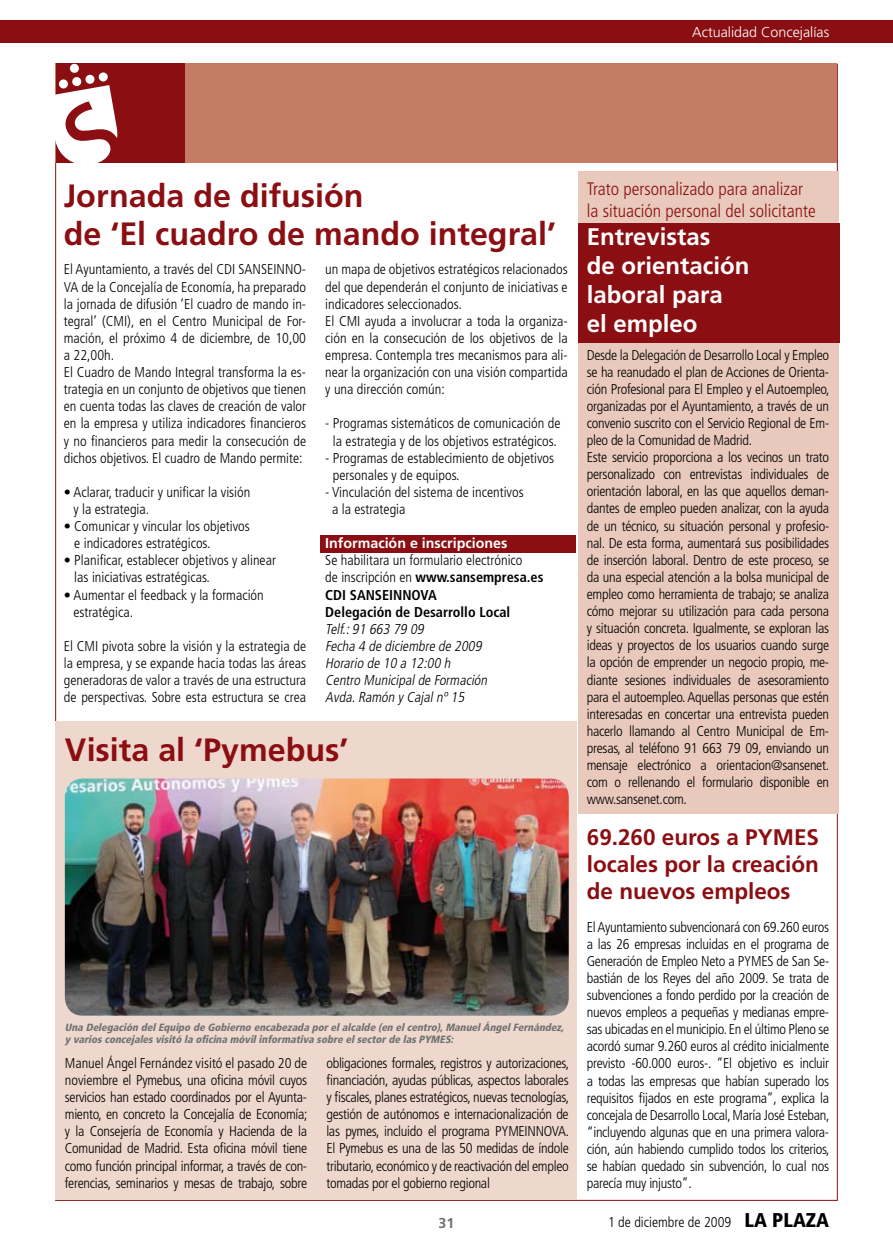
<style>
.page{position:relative;width:893px;height:1255px;background:#fff}
.page>*{position:absolute;margin:0;border:0;box-sizing:border-box;transform-origin:0 0}
.t1{font:700 32.25px/38.7px "Frutiger";color:#8b0e13}
.t2{font:700 24px/28.8px "Frutiger";color:#fff}
.t3{font:700 22.5px/27px "Frutiger";color:#8b0e13}
.t4{font:300 condensed 18px/21.6px "Frutiger";color:#8b0e13}
.t5{font:300 condensed 14.25px/17.1px "Frutiger";letter-spacing:-.02em;color:#000;text-align:justify}
.t6{font:300 condensed 14.25px/17.1px "Frutiger";color:#000}
.t7{font:700 condensed 14.25px/17.1px "Frutiger";color:#000}
.t8{font:italic 300 condensed 14.25px/17.1px "Frutiger";color:#000}
.t9{font:700 14.25px "Frutiger";color:#fff}
.t10{font:300 14.25px "Frutiger";color:#fff}
.t11{font:700 14.25px "Frutiger";color:#707173}
.t12{font:italic 900 condensed 10.5px/12px "Frutiger";color:#707173}
.s1{font-weight:300}
.s2{font-weight:900;font-size:19.95px}
</style>
<div class="page">
<div style="left:0;top:20px;width:893px;height:23px;background:#8b0e13"></div>
<div style="left:578px;top:171px;width:261px;height:642px;background:#e8c9bb"></div>
<div style="left:320px;top:535px;width:256px;height:17px;background:#8b0e13"></div>
<div style="left:578px;top:223px;width:261px;height:120px;background:#8b0e13"></div>
<div style="left:55px;top:64px;width:782px;height:99px;background:#c47d64"></div>
<div style="left:56px;top:64px;width:129px;height:99px;background:#8b0e13"></div>
<div style="left:72px;top:77px;width:10px;height:9px;background:#fff;border-radius:4px"></div>
<div style="left:70px;top:63px;width:9px;height:10px;background:#fff;border-radius:4px"></div>
<div style="left:59px;top:79px;width:9px;height:10px;background:#fff;border-radius:4px"></div>
<svg style="left:85px;top:74px;width:10px;height:10px"></svg>
<svg style="left:98px;top:72px;width:10px;height:10px"></svg>
<svg style="left:55px;top:85px;width:62px;height:83px"></svg>
<div style="left:55px;top:721px;width:522px;height:478px;background:#eed7cc"></div>
<img style="left:65px;top:778px;width:504px;height:237px">
<p class="t10" style="left:692px;top:24px;width:138px">Actualidad Concejalías</p>
<h1 class="t1" style="left:64px;top:176px;width:494px">Jornada de difusión<br>de ‘El cuadro de mando integral’</h1>
<p class="t6" style="left:64px;top:261px;width:244px">El Ayuntamiento, a través del CDI SANSEINNO-VA de la Concejalía de Economía, ha preparado la jornada de difusión ‘El cuadro de mando in&shy;tegral’ (CMI), en el Centro Municipal de For&shy;mación, el próximo 4 de diciembre, de 10,00 a 22,00h.<br>El Cuadro de Mando Integral transforma la es&shy;trategia en un conjunto de objetivos que tienen en cuenta todas las claves de creación de valor en la empresa y utiliza indicadores financieros y no financieros para medir la consecución de dichos objetivos. El cuadro de Mando permite:</p>
<p class="t6" style="left:74px;top:483px;width:178px;text-indent:-10px">• Aclarar, traducir y unificar la visión y la estrategia.</p>
<p class="t6" style="left:74px;top:518px;width:177px;text-indent:-11px">• Comunicar y vincular los objetivos e indicadores estratégicos.</p>
<p class="t6" style="left:74px;top:552px;width:203px;text-indent:-11px">• Planificar, establecer objetivos y alinear las iniciativas estratégicas.</p>
<p class="t6" style="left:74px;top:586px;width:192px;text-indent:-10px">• Aumentar el feedback y la formación estratégica.</p>
<p class="t5" style="left:64px;top:637px;width:244px">El CMI pivota sobre la visión y la estrategia de la empresa, y se expande hacia todas las áreas generadoras de valor a través de una estructura de perspectivas. Sobre esta estructura se crea</p>
<p class="t6" style="left:325px;top:261px;width:244px">un mapa de objetivos estratégicos relacionados del que dependerán el conjunto de iniciativas e indicadores seleccionados.<br>El CMI ayuda a involucrar a toda la organiza&shy;ción en la consecución de los objetivos de la empresa. Contempla tres mecanismos para ali&shy;near la organización con una visión compartida y una dirección común:</p>
<p class="t6" style="left:325px;top:415px;width:237px;text-align:center">- Programas sistemáticos de comunicación de la estrategia y de los objetivos estratégicos.</p>
<p class="t6" style="left:333px;top:449px;width:223px;text-indent:-8px">- Programas de establecimiento de objetivos personales y de equipos.</p>
<p class="t6" style="left:332px;top:483px;width:193px;text-indent:-7px">- Vinculación del sistema de incentivos a la estrategia</p>
<p class="t9" style="left:325px;top:535px;width:184px">Información e inscripciones</p>
<p class="t7" style="left:325px;top:552px;width:220px"><span class="s1">Se habilitara un formulario electrónico<br>de inscripción en</span> www.sansempresa.es<br>CDI SANSEINNOVA<br>Delegación de Desarrollo Local</p>
<p class="t8" style="left:325px;top:620px;width:166px">Telf.:91 663 79 09<br>Fecha 4 de diciembre de 2009<br>Horario de 10 a 12:00 h<br>Centro Municipalde Formación<br>Avda.Ramón yCajalnº15</p>
<h1 class="t1" style="left:65px;top:730px;width:285px">Visita al ‘Pymebus’</h1>
<p class="t12" style="left:65px;top:1021px;width:503px">Una Delegación delEquipo de Gobierno encabezada porelalcalde (en elcentro),ManuelÁngelFernández, y variosconcejalesvisitó la oficina móvilinformativa sobre elsectorde lasPYMES:</p>
<p class="t5" style="left:65px;top:1054px;width:244px">Manuel Ángel Fernández visitó el pasado 20 de noviembre el Pymebus, una oficina móvil cuyos servicios han estado coordinados por el Ayunta&shy;miento, en concreto la Concejalía de Economía; y la Consejería de Economía y Hacienda de la Comunidad de Madrid. Esta oficina móvil tiene como función principal informar, a través de con&shy;ferencias, seminarios y mesas de trabajo, sobre</p>
<p class="t5" style="left:326px;top:1054px;width:244px">obligaciones formales, registros y autorizaciones, financiación, ayudas públicas, aspectos laborales y fiscales, planes estratégicos, nuevas tecnologías, gestión de autónomos e internacionalización de las pymes, incluido el programa PYMEINNOVA.<br>El Pymebus es una de las 50 medidas de índole tributario, económico y de reactivación del empleo tomadas por el gobierno regional</p>
<p class="t4" style="left:587px;top:178px;width:231px">Trato personalizado para analizar la situación personal del solicitante</p>
<h2 class="t2" style="left:587px;top:222px;width:164px">Entrevistas<br>de orientación laboral para<br>el empleo</h2>
<p class="t5" style="left:587px;top:346px;width:244px;text-align:left">Desde la Delegación de Desarrollo Local y Empleo se ha reanudado el plan de Acciones de Orienta&shy;ción Profesional para El Empleo y el Autoempleo, organizadas por el Ayuntamiento, a través de un convenio suscrito con el Servicio Regional de Em&shy;pleo de la Comunidad de Madrid.<br>Este servicio proporciona a los vecinos un trato personalizado con entrevistas individuales de orientación laboral, en las que aquellos deman&shy;dantes de empleo pueden analizar, con la ayuda de un técnico, su situación personal y profesio&shy;nal. De esta forma, aumentará sus posibilidades de inserción laboral. Dentro de este proceso, se da una especial atención a la bolsa municipal de empleo como herramienta de trabajo; se analiza cómo mejorar su utilización para cada persona y situación concreta. Igualmente, se exploran las ideas y proyectos de los usuarios cuando surge la opción de emprender un negocio propio, me&shy;diante sesiones individuales de asesoramiento para el autoempleo. Aquellas personas que estén interesadas en concertar una entrevista pueden hacerlo llamando al Centro Municipal de Em&shy;presas, al teléfono 91 663 79 09, enviando un mensaje electrónico a orientacion@sansenet. com o rellenando el formulario disponible en www.sansenet.com.</p>
<h3 class="t3" style="left:587px;top:823px;width:234px">69.260 euros a PYMES locales por la creación de nuevos empleos</h3>
<p class="t5" style="left:587px;top:918px;width:244px">El Ayuntamiento subvencionará con 69.260 euros a las 26 empresas incluidas en el programa de Generación de Empleo Neto a PYMES de San Se&shy;bastián de los Reyes del año 2009. Se trata de subvenciones a fondo perdido por la creación de nuevos empleos a pequeñas y medianas empre&shy;sas ubicadas en el municipio. En el último Pleno se acordó sumar 9.260 euros al crédito inicialmente previsto -60.000 euros-. “El objetivo es incluir a todas las empresas que habían superado los requisitos fijados en este programa”, explica la concejala de Desarrollo Local, María José Esteban, “incluyendo algunas que en una primera valora&shy;ción, aún habiendo cumplido todos los criterios, se habían quedado sin subvención, lo cual nos parecía muy injusto”.</p>
<p class="t11" style="left:439px;top:1214px;width:17px">31</p>
<p class="t6" style="left:608px;top:1213px;width:223px">1 de diciembre de 2009 <span class="s2">LA PLAZA</span></p>
</div>
